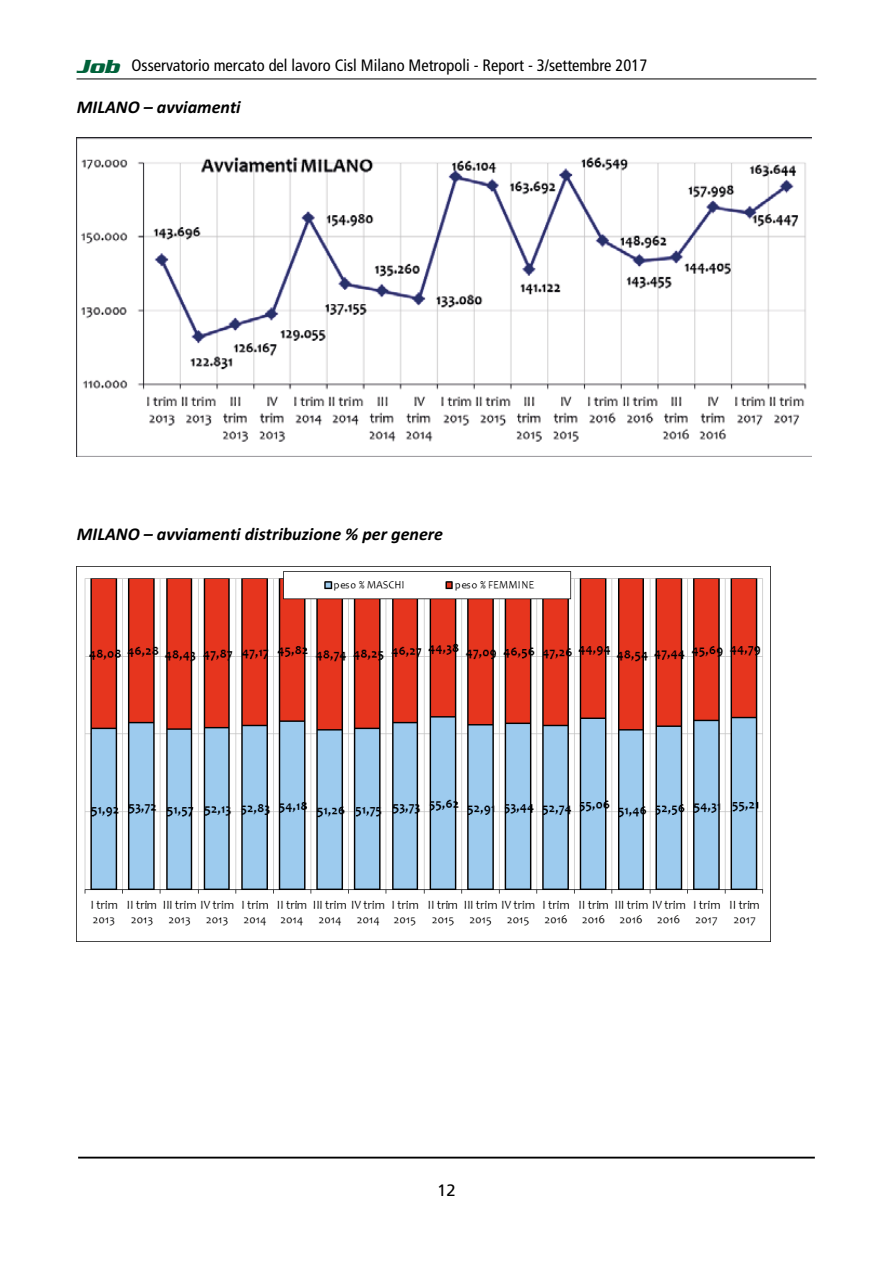
<style>
.page{position:relative;width:893px;height:1263px;background:#fff}
.page>*{position:absolute;margin:0;border:0;box-sizing:border-box;transform-origin:0 0}
.t1{font:italic 700 20.4px "Serpentine";color:#00623a;scale:1.04 1}
.t2{font:italic 700 18px "Calibri";color:#000}
.t3{font:condensed 16.5px "Frutiger";color:#000}
.t4{font:16.5px "Frutiger";color:#000}
</style>
<div class="page">
<hr style="left:77px;top:79px;width:739px;height:1px;background:#000">
<hr style="left:78px;top:1157px;width:737px;height:1px;background:#000">
<img style="left:77px;top:138px;width:735px;height:318px">
<img style="left:77px;top:571px;width:693px;height:371px">
<p class="t3" style="left:132px;top:56px;width:517px">Osservatorio mercato del lavoro Cisl Milano Metropoli - Report - 3/settembre 2017</p>
<p class="t1" style="left:77px;top:55px;width:42px">Job</p>
<p class="t2" style="left:77px;top:94px;width:165px">MILANO – avviamenti</p>
<p class="t2" style="left:77px;top:521px;width:368px">MILANO – avviamenti distribuzione % per genere</p>
<p class="t4" style="left:437px;top:1181px;width:20px">12</p>
</div>
